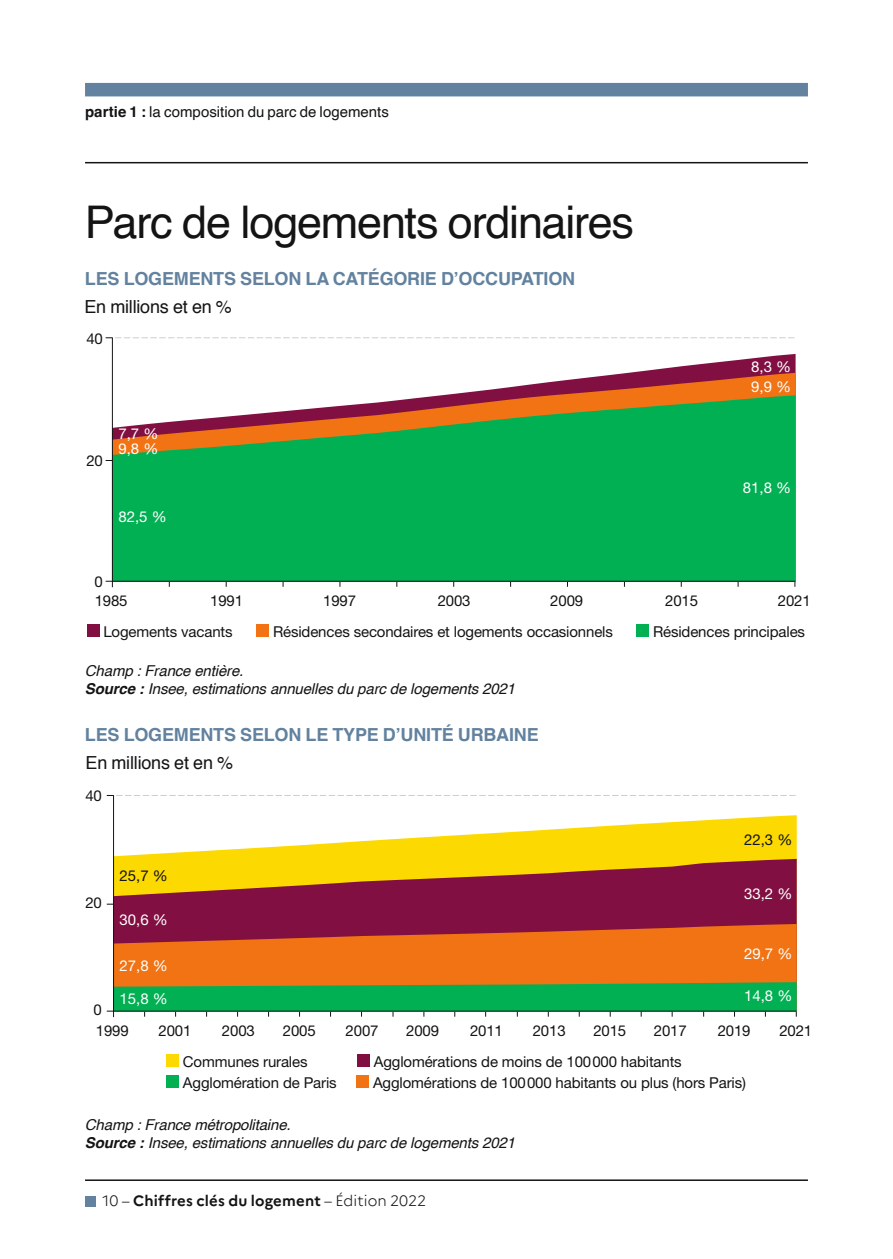
<style>
.page{position:relative;width:893px;height:1259px;background:#fff}
.page>*{position:absolute;margin:0;border:0;box-sizing:border-box;transform-origin:0 0}
.t1{font:45px "Helvetica";letter-spacing:-.03em;color:#131413}
.t2{font:700 18px "Helvetica";letter-spacing:-.01em;color:#62829f}
.t3{font:18px "Helvetica";letter-spacing:-.01em;color:#131413}
.t4{font:15px "Helvetica Neue LT Std";letter-spacing:-.01em;color:#131413}
.t5{font:italic 15px/18px "Helvetica";letter-spacing:-.01em;color:#131413}
.t6{font:15px/19.8px "Helvetica Neue LT Std";color:#fff}
.t7{font:15px "Helvetica";color:#131413}
.t8{font:700 15px "Marianne";letter-spacing:.01em;color:#131413}
.s1{font-weight:700}
.s2{font-weight:300}
</style>
<div class="page">
<div style="left:85px;top:83px;width:723px;height:13px;background:#62829f"></div>
<hr style="left:85px;top:162px;width:723px;height:1px;background:#131413">
<hr style="left:85px;top:1179px;width:723px;height:2px;background:#131413">
<div style="left:85px;top:1195px;width:11px;height:11px;background:#62829f"></div>
<div style="left:87px;top:624px;width:12px;height:13px;background:#810f42"></div>
<div style="left:256px;top:624px;width:13px;height:13px;background:#f17313"></div>
<div style="left:636px;top:624px;width:13px;height:13px;background:#00b053"></div>
<svg style="left:106px;top:337px;width:688px;height:1px"></svg>
<svg style="left:627px;top:354px;width:169px;height:19px"></svg>
<svg style="left:444px;top:373px;width:352px;height:22px"></svg>
<svg style="left:113px;top:395px;width:683px;height:186px;background:#23a854"></svg>
<hr style="left:112px;top:337px;width:1px;height:250px;background:#131413">
<hr style="left:106px;top:581px;width:689px;height:1px;background:#131413">
<div style="left:166px;top:1054px;width:13px;height:12px;background:#fcd900"></div>
<div style="left:357px;top:1054px;width:13px;height:12px;background:#810f42"></div>
<div style="left:166px;top:1075px;width:13px;height:12px;background:#00b053"></div>
<div style="left:356px;top:1075px;width:13px;height:12px;background:#f17313"></div>
<svg style="left:107px;top:795px;width:689px;height:1px"></svg>
<svg style="left:114px;top:815px;width:683px;height:44px;fill:#fcd900"></svg>
<svg style="left:114px;top:859px;width:683px;height:65px;background:#a3482f"></svg>
<svg style="left:114px;top:924px;width:683px;height:58px;background:#dd621a"></svg>
<hr style="left:113px;top:795px;width:1px;height:222px;background:#131413">
<hr style="left:107px;top:1010px;width:689px;height:1px;background:#131413">
<svg style="left:113px;top:982px;width:684px;height:34px;background:#32ae5f"></svg>
<p class="t7" style="left:85px;top:100px;width:305px"><span class="s1">partie 1 :</span> la composition du parc de logements</p>
<h1 class="t1" style="left:85px;top:188px;width:551px">Parc de logements ordinaires</h1>
<p class="t2" style="left:85px;top:267px;width:492px">LES LOGEMENTS SELON LA CATÉGORIE D’OCCUPATION</p>
<p class="t3" style="left:84px;top:293px;width:149px">En millions et en %</p>
<p class="t4" style="left:86px;top:330px;width:18px">40</p>
<p class="t4" style="left:86px;top:451px;width:18px">20</p>
<p class="t6" style="left:118px;top:426px;width:42px;line-height:15px">7,7 %<br>9,8 %</p>
<p class="t6" style="left:118px;top:507px;width:50px">82,5 %</p>
<p class="t4" style="left:95px;top:573px;width:10px">0</p>
<p class="t6" style="left:751px;top:356px;width:42px">8,3 %<br>9,9 %</p>
<p class="t6" style="left:743px;top:478px;width:50px">81,8 %</p>
<p class="t4" style="left:95px;top:591px;width:34px">1985</p>
<p class="t4" style="left:210px;top:591px;width:34px">1991</p>
<p class="t4" style="left:323px;top:591px;width:34px">1997</p>
<p class="t4" style="left:438px;top:591px;width:34px">2003</p>
<p class="t4" style="left:550px;top:591px;width:34px">2009</p>
<p class="t4" style="left:665px;top:591px;width:34px">2015</p>
<p class="t4" style="left:778px;top:591px;width:34px">2021</p>
<p class="t4" style="left:103px;top:622px;width:131px">Logements vacants</p>
<p class="t4" style="left:273px;top:622px;width:341px">Résidences secondaires et logements occasionnels</p>
<p class="t4" style="left:653px;top:622px;width:154px">Résidences principales</p>
<p class="t5" style="left:85px;top:662px;width:432px">Champ : France entière.<br><span class="s1">Source :</span> Insee, estimations annuelles du parc de logements 2021</p>
<p class="t2" style="left:85px;top:723px;width:455px">LES LOGEMENTS SELON LE TYPE D’UNITÉ URBAINE</p>
<p class="t3" style="left:86px;top:748px;width:149px">En millions et en %</p>
<p class="t4" style="left:85px;top:786px;width:18px">40</p>
<p class="t4" style="left:85px;top:893px;width:18px">20</p>
<p class="t4" style="left:120px;top:867px;width:50px">25,7 %</p>
<p class="t6" style="left:120px;top:909px;width:50px">30,6 %</p>
<p class="t6" style="left:120px;top:955px;width:50px">27,8 %</p>
<p class="t4" style="left:744px;top:831px;width:50px">22,3 %</p>
<p class="t6" style="left:744px;top:883px;width:50px">33,2 %</p>
<p class="t6" style="left:744px;top:944px;width:50px">29,7 %</p>
<p class="t4" style="left:94px;top:1000px;width:10px">0</p>
<p class="t6" style="left:120px;top:988px;width:50px">15,8 %</p>
<p class="t6" style="left:744px;top:986px;width:50px">14,8 %</p>
<p class="t4" style="left:96px;top:1021px;width:34px">1999</p>
<p class="t4" style="left:159px;top:1021px;width:34px">2001</p>
<p class="t4" style="left:222px;top:1021px;width:34px">2003</p>
<p class="t4" style="left:283px;top:1021px;width:34px">2005</p>
<p class="t4" style="left:346px;top:1021px;width:34px">2007</p>
<p class="t4" style="left:406px;top:1021px;width:34px">2009</p>
<p class="t4" style="left:470px;top:1021px;width:34px">2011</p>
<p class="t4" style="left:533px;top:1021px;width:34px">2013</p>
<p class="t4" style="left:593px;top:1021px;width:34px">2015</p>
<p class="t4" style="left:654px;top:1021px;width:34px">2017</p>
<p class="t4" style="left:718px;top:1021px;width:34px">2019</p>
<p class="t4" style="left:779px;top:1021px;width:34px">2021</p>
<p class="t4" style="left:183px;top:1052px;width:126px">Communes rurales</p>
<p class="t4" style="left:374px;top:1052px;width:309px">Agglomérations de moins de 100000 habitants</p>
<p class="t4" style="left:183px;top:1073px;width:155px">Agglomération de Paris</p>
<p class="t4" style="left:373px;top:1073px;width:374px">Agglomérations de 100000 habitants ou plus (hors Paris)</p>
<p class="t5" style="left:85px;top:1116px;width:432px">Champ : France métropolitaine.<br><span class="s1">Source :</span> Insee, estimations annuelles du parc de logements 2021</p>
<p class="t8" style="left:103px;top:1189px;width:325px"><span class="s2">10 –</span> Chiffres clés du logement <span class="s2">– Édition 2022</span></p>
</div>
